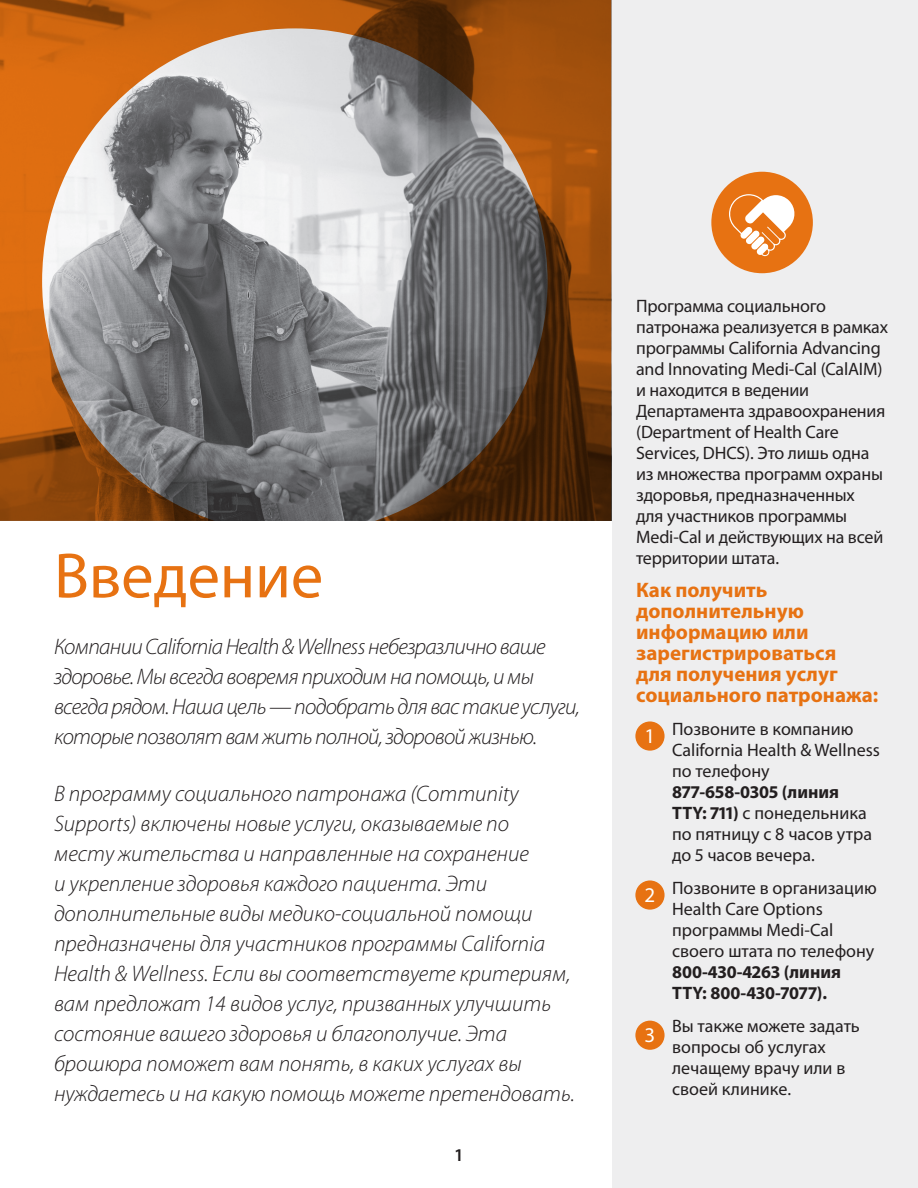
<style>
.page{position:relative;width:918px;height:1188px;background:#fff}
.page>*{position:absolute;margin:0;border:0;box-sizing:border-box;transform-origin:0 0}
.t1{font:64.5px "Myriad Pro";color:#e77212}
.t2{font:italic 300 22.5px/30px "Myriad Pro";color:#231f20}
.t3{font:italic 300 22.5px/30px "Myriad Pro";letter-spacing:-.03em;color:#231f20}
.t4{font:700 21px/21px "Myriad Pro";color:#e77212}
.t5{font:21px "Myriad Pro";color:#fff}
.t6{font:18px/21px "Myriad Pro";letter-spacing:-.01em;color:#231f20}
.t7{font:600 18px "Myriad Pro";color:#231f20}
.s1{font-size:21px;color:#fff}
.s2{font-weight:700}
</style>
<div class="page">
<div style="left:612px;top:0;width:306px;height:1188px;background:#eeeeef"></div>
<div style="left:635px;top:880px;width:30px;height:30px;background:#e77212;border-radius:50%"></div>
<div style="left:635px;top:1021px;width:30px;height:29px;background:#e77212;border-radius:50%"></div>
<svg style="left:0;top:0;width:611px;height:521px;background:#92765f"></svg>
<div style="left:711px;top:172px;width:102px;height:101px;background:#e77212;border-radius:50%"></div>
<svg style="left:729px;top:194px;width:66px;height:62px"></svg>
<div style="left:635px;top:721px;width:30px;height:30px;background:#e77212;border-radius:50%"></div>
<h2 class="t1" style="left:54px;top:536px;width:271px">Введение</h2>
<p class="t3" style="left:54px;top:632px;width:527px">Компании California Health &amp; Wellness небезразлично ваше здоровье. Мы всегда вовремя приходим на помощь, и мы всегда рядом. Наша цель — подобрать для вас такие услуги, которые позволят вам жить полной, здоровой жизнью.</p>
<p class="t2" style="left:54px;top:779px;width:522px">В программу социального патронажа (Community Supports) включены новые услуги, оказываемые по месту жительства и направленные на сохранение<br>и укрепление здоровья каждого пациента. Эти дополнительные виды медико-социальной помощи предназначены для участников программы California Health &amp; Wellness. Если вы соответствуете критериям, вам предложат 14 видов услуг, призванных улучшить состояние вашего здоровья и благополучие. Эта брошюра поможет вам понять, в каких услугах вы нуждаетесь и на какую помощь можете претендовать.</p>
<p class="t7" style="left:454px;top:1144px;width:11px">1</p>
<p class="t6" style="left:636px;top:295px;width:254px">Программа социального патронажа реализуется в рамках программы California Advancing and Innovating Medi-Cal (CalAIM) и находится в ведении<br>Департамента здравоохранения (Department of Health Care<br>Services, DHCS). Это лишь одна из множества программ охраны здоровья, предназначенных<br>для участников программы<br>Medi-Cal и действующих на всей территории штата.</p>
<h3 class="t4" style="left:636px;top:579px;width:244px">Как получить дополнительную информацию или зарегистрироваться<br>для получения услуг социального патронажа:</h3>
<p class="t6" style="left:672px;top:718px;width:209px;text-indent:-28px"><span class="s1">1</span> Позвоните в компанию<br>California Health &amp; Wellness по телефону<br><span class="s2">877-658-0305 (линия<br>TTY: 711)</span> с понедельника по пятницу с 8 часов утра до 5 часов вечера.</p>
<p class="t6" style="left:672px;top:877px;width:206px;text-indent:-28px"><span class="s1">2</span> Позвоните в организацию<br>Health Care Options программы Medi-Cal своего штата по телефону<br><span class="s2">800-430-4263 (линия<br>TTY: 800-430-7077).</span></p>
<p class="t5" style="left:644px;top:1022px;width:12px">3</p>
<p class="t6" style="left:672px;top:1015px;width:189px">Вы также можете задать вопросы об услугах лечащему врачу или в своей клинике.</p>
</div>
